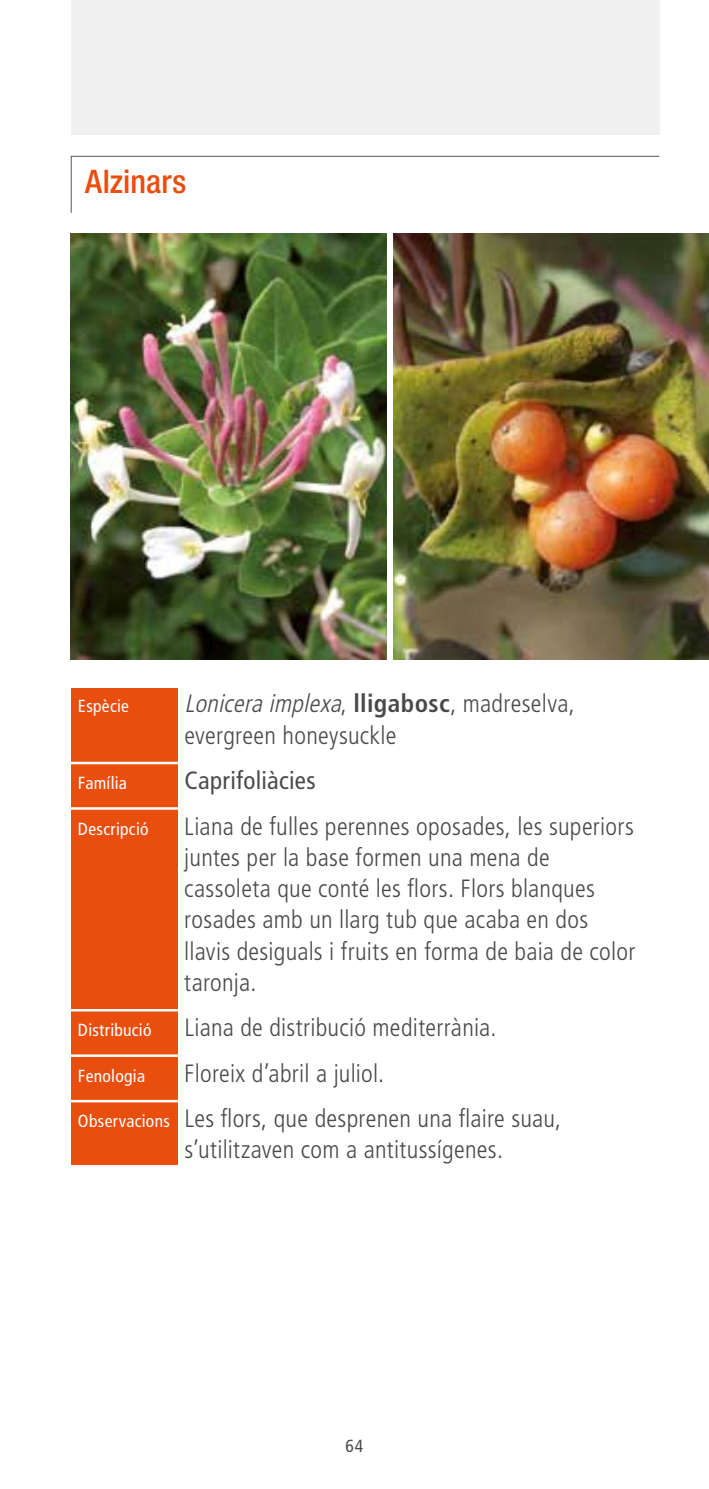
<style>
.page{position:relative;width:709px;height:1489px;background:#fff}
.page>*{position:absolute;margin:0;border:0;box-sizing:border-box;transform-origin:0 0}
.t1{font:500 condensed 32.5px "Helvetica Neue LT Std";letter-spacing:.005em;color:#e94e0f}
.t2{font:300 condensed 25px/31.2px "Frutiger LT Std";letter-spacing:.01em;color:#4a4a49}
.t3{font:condensed 25px "Frutiger LT Std";letter-spacing:.015em;color:#4a4a49}
.t4{font:condensed 17.5px "Frutiger LT Std";letter-spacing:.015em;color:#fff}
.t5{font:condensed 17.5px "Frutiger LT Std";color:#4a4a49}
.s1{font-style:italic}
.s2{font-weight:700}
.s3{font-weight:400;font-size:17.5px;color:#fff}
</style>
<div class="page">
<div style="left:71px;top:687px;width:106px;height:477px;background:#e94e0f"></div>
<div style="left:71px;top:0;width:588px;height:135px;background:#f0f0f0"></div>
<hr style="left:64px;top:761px;width:574px;height:3px;background:#fff">
<hr style="left:64px;top:807px;width:574px;height:2px;background:#fff">
<hr style="left:64px;top:1008px;width:574px;height:3px;background:#fff">
<hr style="left:64px;top:1054px;width:574px;height:2px;background:#fff">
<hr style="left:64px;top:1099px;width:574px;height:3px;background:#fff">
<img style="left:71px;top:234px;width:315px;height:425px">
<img style="left:394px;top:234px;width:315px;height:425px">
<svg style="left:71px;top:156px;width:589px;height:57px"></svg>
<h1 class="t1" style="left:85px;top:162px;width:103px">Alzinars</h1>
<p class="t4" style="left:78px;top:696px;width:53px">Espècie</p>
<p class="t2" style="left:184px;top:688px;width:392px"><span class="s1">Lonicera implexa</span>, <span class="s2">lligabosc</span>, madreselva, evergreen honeysuckle</p>
<p class="t4" style="left:78px;top:772px;width:51px">Família</p>
<p class="t3" style="left:184px;top:765px;width:133px">Caprifoliàcies</p>
<p class="t4" style="left:78px;top:818px;width:72px">Descripció</p>
<p class="t2" style="left:184px;top:810px;width:452px">Liana de fulles perennes oposades, les superiors juntes per la base formen una mena de cassoleta que conté les flors. Flors blanques rosades amb un llarg tub que acaba en dos llavis desiguals i fruits en forma de baia de color taronja.</p>
<p class="t4" style="left:78px;top:1020px;width:75px">Distribució</p>
<p class="t2" style="left:184px;top:1012px;width:314px">Liana de distribució mediterrània.</p>
<p class="t4" style="left:78px;top:1065px;width:69px">Fenologia</p>
<p class="t2" style="left:78px;top:1050px;width:485px;line-height:45.5px;text-indent:106px">Floreix d’abril a juliol.<br><span class="s3">Observacions</span> Les flors, que desprenen una flaire suau,</p>
<p class="t2" style="left:184px;top:1134px;width:320px">s’utilitzaven com a antitussígenes.</p>
<p class="t5" style="left:345px;top:1435px;width:19px">64</p>
</div>
